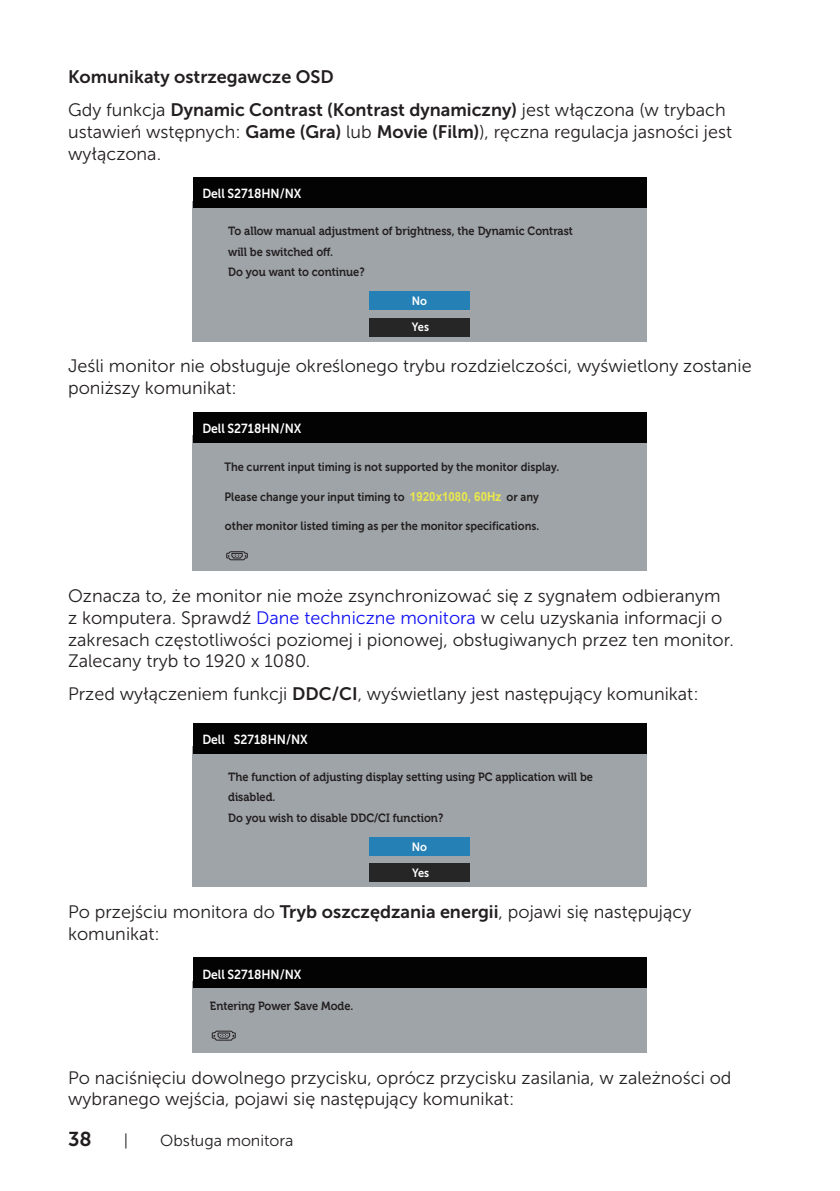
<style>
.page{position:relative;width:840px;height:1191px;background:#fff}
.page>*{position:absolute;margin:0;border:0;box-sizing:border-box;transform-origin:0 0}
.t1{font:20px "Museo Sans For Dell 700";color:#231f20}
.text{font:18px/21.6px "Museo Sans For Dell 300";color:#231f20}
.text-2{font:18px "Museo Sans For Dell 700";color:#231f20}
.t2{font:16px "Museo Sans For Dell 300";color:#231f20}
.t3{font:13.2px "Museo Sans For Dell 700";color:#fff;scale:.92 1}
.t4{font:13px "Museo Sans For Dell 700";color:#fff;scale:.92 1}
.t5{font:700 12px/20.2px "Museo For Dell";color:#231f20;scale:.92 1}
.t6{font:12px "Museo Sans For Dell 700";color:#231f20;scale:.92 1}
.t7{font:12px/25.4px "Museo Sans For Dell 700";color:#fff;scale:.92 1}
.s1{font-family:"Museo Sans For Dell 700"}
.s2{font-family:"Arial";font-weight:700;font-size:12.6px;color:#eae84d}
.s3{color:#1111f6}
</style>
<div class="page">
<div style="left:193px;top:201px;width:453px;height:140px;background:#9fa4a8"></div>
<div style="left:193px;top:177px;width:453px;height:31px;background:#030303"></div>
<div style="left:369px;top:291px;width:100px;height:19px;background:#2581b5"></div>
<div style="left:369px;top:317px;width:100px;height:19px;background:#262626"></div>
<div style="left:193px;top:435px;width:453px;height:136px;background:#9ea4a7"></div>
<div style="left:193px;top:412px;width:453px;height:30px;background:#030303"></div>
<svg style="left:226px;top:551px;width:22px;height:10px"></svg>
<div style="left:193px;top:746px;width:453px;height:140px;background:#9fa4a8"></div>
<div style="left:193px;top:723px;width:453px;height:30px;background:#030303"></div>
<div style="left:369px;top:837px;width:100px;height:19px;background:#2581b5"></div>
<div style="left:369px;top:863px;width:100px;height:19px;background:#262626"></div>
<div style="left:193px;top:981px;width:453px;height:71px;background:#9fa4a8"></div>
<div style="left:193px;top:957px;width:453px;height:31px;background:#030303"></div>
<svg style="left:211px;top:1030px;width:25px;height:11px"></svg>
<p class="text-2" style="left:68px;top:67px;width:267px">Komunikaty ostrzegawcze OSD</p>
<p class="text" style="left:68px;top:99px;width:665px">Gdy funkcja <span class="s1">Dynamic Contrast (Kontrast dynamiczny)</span> jest włączona (w trybach ustawień wstępnych: <span class="s1">Game (Gra)</span> lub <span class="s1">Movie (Film)</span>), ręczna regulacja jasności jest wyłączona.</p>
<p class="t3" style="left:202px;top:186px;width:109px">Dell S2718HN/NX</p>
<p class="t5" style="left:228px;top:221px;width:376px">To allow manual adjustment of brightness, the Dynamic Contrast</p>
<p class="t5" style="left:228px;top:242px;width:150px">will be switched off.<br>Do you want to continue?</p>
<p class="t7" style="left:411px;top:288px;width:20px">No<br>Yes</p>
<p class="text" style="left:68px;top:355px;width:684px">Jeśli monitor nie obsługuje określonego trybu rozdzielczości, wyświetlony zostanie poniższy komunikat:</p>
<p class="t3" style="left:202px;top:421px;width:109px">Dell S2718HN/NX</p>
<p class="t6" style="left:224px;top:460px;width:365px">The current input timing is not supported by the monitor display.</p>
<p class="t6" style="left:224px;top:490px;width:343px">Please change your input timing to <span class="s2">1920x1080, 60Hz</span> or any</p>
<p class="t6" style="left:225px;top:519px;width:343px">other monitor listed timing as per the monitor specifications.</p>
<p class="text" style="left:68px;top:585px;width:667px">Oznacza to, że monitor nie może zsynchronizować się z sygnałem odbieranym z komputera. Sprawdź <span class="s3">Dane techniczne monitora</span> w celu uzyskania informacji o zakresach częstotliwości poziomej i pionowej, obsługiwanych przez ten monitor.<br>Zalecany tryb to 1920 x 1080.</p>
<p class="text" style="left:68px;top:683px;width:631px">Przed wyłączeniem funkcji <span class="s1">DDC/CI</span>, wyświetlany jest następujący komunikat:</p>
<p class="t3" style="left:202px;top:732px;width:116px">Dell S2718HN/NX</p>
<p class="t5" style="left:228px;top:767px;width:398px">The function of adjusting display setting using PC application will be</p>
<p class="t5" style="left:228px;top:787px;width:235px">disabled.<br>Do you wish to disable DDC/CI function?</p>
<p class="t7" style="left:411px;top:834px;width:20px">No<br>Yes</p>
<p class="text" style="left:68px;top:901px;width:624px">Po przejściu monitora do <span class="s1">Tryb oszczędzania energii</span>, pojawi się następujący komunikat:</p>
<p class="t4" style="left:202px;top:966px;width:109px">Dell S2718HN/NX</p>
<p class="t5" style="left:210px;top:996px;width:157px">Entering Power Save Mode.</p>
<p class="text" style="left:68px;top:1067px;width:664px">Po naciśnięciu dowolnego przycisku, oprócz przycisku zasilania, w zależności od wybranego wejścia, pojawi się następujący komunikat:</p>
<p class="t1" style="left:68px;top:1127px;width:25px">38</p>
<p class="t2" style="left:124px;top:1131px;width:6px">|</p>
<p class="t2" style="left:160px;top:1131px;width:135px">Obsługa monitora</p>
</div>
